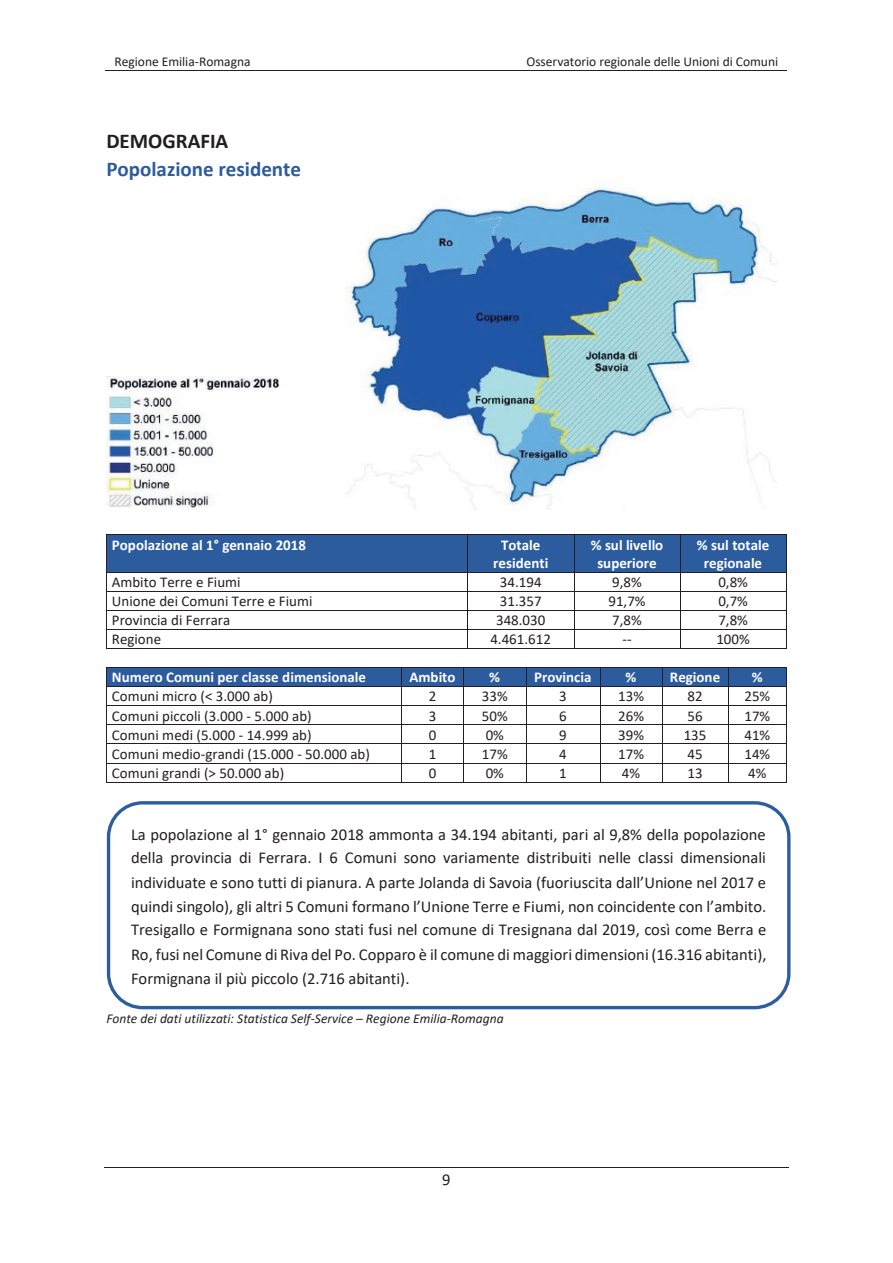
<style>
.page{position:relative;width:893px;height:1263px;background:#fff}
.page>*{position:absolute;margin:0;border:0;box-sizing:border-box;transform-origin:0 0}
.t1{font:700 21px/28.8px "Calibri";color:#2c5c9d}
.t2{font:16.5px/24px "Calibri";color:#231f20;text-align:justify}
.t3{font:15px "Calibri";color:#231f20}
.t4{font:700 15px/18.3px "Calibri";color:#fff;text-align:center}
.t5{font:italic 13.5px "Calibri";color:#231f20}
.t6{font:13.5px "Calibri";color:#231f20}
.s1{color:#231f20}
</style>
<div class="page">
<hr style="left:105px;top:70px;width:342px;height:1px;background:#231f20">
<hr style="left:446px;top:70px;width:341px;height:1px;background:#231f20">
<hr style="left:104px;top:1167px;width:685px;height:1px;background:#231f20">
<div style="left:107px;top:535px;width:360px;height:37px;background:#2c5c9d"></div>
<div style="left:468px;top:535px;width:106px;height:37px;background:#2c5c9d"></div>
<div style="left:574px;top:535px;width:106px;height:37px;background:#2c5c9d"></div>
<div style="left:680px;top:535px;width:106px;height:37px;background:#2c5c9d"></div>
<hr style="left:106px;top:534px;width:361px;height:1px;background:#231f20">
<hr style="left:467px;top:534px;width:319px;height:1px;background:#231f20">
<hr style="left:106px;top:535px;width:1px;height:37px;background:#231f20">
<hr style="left:467px;top:535px;width:1px;height:37px;background:#231f20">
<hr style="left:574px;top:535px;width:1px;height:37px;background:#231f20">
<hr style="left:680px;top:535px;width:1px;height:37px;background:#231f20">
<hr style="left:786px;top:535px;width:1px;height:37px;background:#231f20">
<hr style="left:106px;top:572px;width:361px;height:1px;background:#231f20">
<hr style="left:467px;top:572px;width:319px;height:1px;background:#231f20">
<hr style="left:106px;top:591px;width:361px;height:1px;background:#231f20">
<hr style="left:467px;top:591px;width:319px;height:1px;background:#231f20">
<hr style="left:106px;top:610px;width:361px;height:1px;background:#231f20">
<hr style="left:467px;top:610px;width:319px;height:1px;background:#231f20">
<hr style="left:106px;top:629px;width:361px;height:1px;background:#231f20">
<hr style="left:467px;top:629px;width:319px;height:1px;background:#231f20">
<svg style="left:106px;top:573px;width:1px;height:75px"></svg>
<hr style="left:106px;top:648px;width:361px;height:1px;background:#231f20">
<svg style="left:467px;top:573px;width:1px;height:76px"></svg>
<hr style="left:468px;top:648px;width:106px;height:1px;background:#231f20">
<svg style="left:574px;top:573px;width:1px;height:75px"></svg>
<hr style="left:574px;top:648px;width:106px;height:1px;background:#231f20">
<svg style="left:680px;top:573px;width:1px;height:76px"></svg>
<hr style="left:681px;top:648px;width:105px;height:1px;background:#231f20">
<svg style="left:786px;top:572px;width:1px;height:77px"></svg>
<div style="left:107px;top:668px;width:294px;height:18px;background:#2c5c9d"></div>
<div style="left:402px;top:668px;width:61px;height:18px;background:#2c5c9d"></div>
<div style="left:464px;top:668px;width:62px;height:18px;background:#2c5c9d"></div>
<div style="left:526px;top:668px;width:73px;height:18px;background:#2c5c9d"></div>
<div style="left:600px;top:668px;width:62px;height:18px;background:#2c5c9d"></div>
<div style="left:662px;top:668px;width:66px;height:18px;background:#2c5c9d"></div>
<div style="left:729px;top:668px;width:57px;height:18px;background:#2c5c9d"></div>
<hr style="left:106px;top:667px;width:295px;height:1px;background:#231f20">
<hr style="left:401px;top:667px;width:125px;height:1px;background:#231f20">
<hr style="left:526px;top:667px;width:202px;height:1px;background:#231f20">
<hr style="left:728px;top:667px;width:59px;height:1px;background:#231f20">
<hr style="left:106px;top:686px;width:295px;height:1px;background:#231f20">
<hr style="left:401px;top:686px;width:125px;height:1px;background:#231f20">
<hr style="left:526px;top:686px;width:202px;height:1px;background:#231f20">
<hr style="left:728px;top:686px;width:59px;height:1px;background:#231f20">
<hr style="left:106px;top:705px;width:295px;height:1px;background:#231f20">
<hr style="left:401px;top:705px;width:125px;height:1px;background:#231f20">
<hr style="left:526px;top:705px;width:202px;height:1px;background:#231f20">
<hr style="left:728px;top:705px;width:59px;height:1px;background:#231f20">
<hr style="left:106px;top:724px;width:295px;height:1px;background:#231f20">
<hr style="left:401px;top:724px;width:125px;height:1px;background:#231f20">
<hr style="left:526px;top:724px;width:202px;height:1px;background:#231f20">
<hr style="left:728px;top:724px;width:59px;height:1px;background:#231f20">
<hr style="left:106px;top:743px;width:295px;height:1px;background:#231f20">
<hr style="left:401px;top:743px;width:125px;height:1px;background:#231f20">
<hr style="left:526px;top:743px;width:202px;height:1px;background:#231f20">
<hr style="left:728px;top:743px;width:59px;height:1px;background:#231f20">
<hr style="left:106px;top:763px;width:295px;height:1px;background:#231f20">
<hr style="left:401px;top:763px;width:125px;height:1px;background:#231f20">
<hr style="left:526px;top:763px;width:202px;height:1px;background:#231f20">
<hr style="left:728px;top:763px;width:59px;height:1px;background:#231f20">
<svg style="left:106px;top:668px;width:1px;height:114px"></svg>
<hr style="left:106px;top:782px;width:295px;height:1px;background:#231f20">
<svg style="left:401px;top:668px;width:1px;height:114px"></svg>
<hr style="left:402px;top:782px;width:61px;height:1px;background:#231f20">
<svg style="left:463px;top:668px;width:1px;height:114px"></svg>
<hr style="left:464px;top:782px;width:62px;height:1px;background:#231f20">
<svg style="left:526px;top:668px;width:1px;height:114px"></svg>
<hr style="left:526px;top:782px;width:74px;height:1px;background:#231f20">
<svg style="left:600px;top:668px;width:1px;height:114px"></svg>
<hr style="left:600px;top:782px;width:62px;height:1px;background:#231f20">
<svg style="left:662px;top:668px;width:1px;height:114px"></svg>
<hr style="left:663px;top:782px;width:65px;height:1px;background:#231f20">
<svg style="left:728px;top:668px;width:1px;height:114px"></svg>
<hr style="left:729px;top:782px;width:57px;height:1px;background:#231f20">
<svg style="left:786px;top:668px;width:1px;height:115px"></svg>
<img style="left:106px;top:377px;width:174px;height:133px">
<img style="left:346px;top:187px;width:431px;height:323px">
<div style="left:107px;top:801px;width:683px;height:208px;border:3px solid #2c5e9d;border-radius:34px"></div>
<p class="t6" style="left:114px;top:52px;width:138px">Regione Emilia-Romagna</p>
<p class="t6" style="left:526px;top:52px;width:253px">Osservatorio regionale delle Unioni di Comuni</p>
<p class="t1" style="left:106px;top:126px;width:196px"><span class="s1">DEMOGRAFIA<br></span>Popolazione residente</p>
<p class="t4" style="left:112px;top:535px;width:196px">Popolazione al 1° gennaio 2018</p>
<p class="t4" style="left:493px;top:535px;width:57px">Totale residenti</p>
<p class="t4" style="left:591px;top:535px;width:74px">% sul livello superiore</p>
<p class="t4" style="left:697px;top:535px;width:74px">% sul totale regionale</p>
<p class="t3" style="left:112px;top:572px;width:130px">Ambito Terre e Fiumi</p>
<p class="t3" style="left:500px;top:572px;width:43px">34.194</p>
<p class="t3" style="left:612px;top:572px;width:31px">9,8%</p>
<p class="t3" style="left:718px;top:572px;width:31px">0,8%</p>
<p class="t3" style="left:112px;top:591px;width:202px">Unione dei Comuni Terre e Fiumi</p>
<p class="t3" style="left:500px;top:591px;width:43px">31.357</p>
<p class="t3" style="left:608px;top:591px;width:39px">91,7%</p>
<p class="t3" style="left:718px;top:591px;width:31px">0,7%</p>
<p class="t3" style="left:112px;top:610px;width:120px">Provincia di Ferrara</p>
<p class="t3" style="left:496px;top:610px;width:51px">348.030</p>
<p class="t3" style="left:612px;top:610px;width:31px">7,8%</p>
<p class="t3" style="left:718px;top:610px;width:31px">7,8%</p>
<p class="t3" style="left:112px;top:629px;width:51px">Regione</p>
<p class="t3" style="left:490px;top:629px;width:62px">4.461.612</p>
<p class="t3" style="left:622px;top:629px;width:11px">--</p>
<p class="t3" style="left:716px;top:629px;width:35px">100%</p>
<p class="t4" style="left:112px;top:668px;width:256px">Numero Comuni per classe dimensionale</p>
<p class="t4" style="left:409px;top:668px;width:48px">Ambito</p>
<p class="t4" style="left:489px;top:668px;width:12px">%</p>
<p class="t4" style="left:534px;top:668px;width:59px">Provincia</p>
<p class="t4" style="left:626px;top:668px;width:12px">%</p>
<p class="t4" style="left:670px;top:668px;width:52px">Regione</p>
<p class="t4" style="left:752px;top:668px;width:12px">%</p>
<p class="t3" style="left:112px;top:686px;width:163px">Comuni micro (&lt; 3.000 ab)</p>
<p class="t3" style="left:429px;top:686px;width:9px">2</p>
<p class="t3" style="left:482px;top:686px;width:27px">33%</p>
<p class="t3" style="left:559px;top:686px;width:9px">3</p>
<p class="t3" style="left:618px;top:686px;width:27px">13%</p>
<p class="t3" style="left:687px;top:686px;width:17px">82</p>
<p class="t3" style="left:744px;top:686px;width:27px">25%</p>
<p class="t3" style="left:112px;top:705px;width:201px">Comuni piccoli (3.000 - 5.000 ab)</p>
<p class="t3" style="left:429px;top:705px;width:9px">3</p>
<p class="t3" style="left:482px;top:705px;width:27px">50%</p>
<p class="t3" style="left:559px;top:705px;width:9px">6</p>
<p class="t3" style="left:618px;top:705px;width:27px">26%</p>
<p class="t3" style="left:687px;top:705px;width:17px">56</p>
<p class="t3" style="left:744px;top:705px;width:27px">17%</p>
<p class="t3" style="left:112px;top:724px;width:201px">Comuni medi (5.000 - 14.999 ab)</p>
<p class="t3" style="left:429px;top:724px;width:9px">0</p>
<p class="t3" style="left:486px;top:724px;width:20px">0%</p>
<p class="t3" style="left:559px;top:724px;width:9px">9</p>
<p class="t3" style="left:618px;top:724px;width:27px">39%</p>
<p class="t3" style="left:684px;top:724px;width:24px">135</p>
<p class="t3" style="left:744px;top:724px;width:27px">41%</p>
<p class="t3" style="left:112px;top:743px;width:259px">Comuni medio-grandi (15.000 - 50.000 ab)</p>
<p class="t3" style="left:429px;top:743px;width:9px">1</p>
<p class="t3" style="left:482px;top:743px;width:27px">17%</p>
<p class="t3" style="left:559px;top:743px;width:9px">4</p>
<p class="t3" style="left:618px;top:743px;width:27px">17%</p>
<p class="t3" style="left:687px;top:743px;width:17px">45</p>
<p class="t3" style="left:744px;top:743px;width:27px">14%</p>
<p class="t3" style="left:112px;top:762px;width:174px">Comuni grandi (&gt; 50.000 ab)</p>
<p class="t3" style="left:429px;top:762px;width:9px">0</p>
<p class="t3" style="left:486px;top:762px;width:20px">0%</p>
<p class="t3" style="left:559px;top:762px;width:9px">1</p>
<p class="t3" style="left:622px;top:762px;width:20px">4%</p>
<p class="t3" style="left:687px;top:762px;width:17px">13</p>
<p class="t3" style="left:748px;top:762px;width:20px">4%</p>
<p class="t2" style="left:131px;top:822px;width:637px">La popolazione al 1° gennaio 2018 ammonta a 34.194 abitanti, pari al 9,8% della popolazione della provincia di Ferrara. I 6 Comuni sono variamente distribuiti nelle classi dimensionali individuate e sono tutti di pianura. A parte Jolanda di Savoia (fuoriuscita dall’Unione nel 2017 e quindi singolo), gli altri 5 Comuni formano l’Unione Terre e Fiumi, non coincidente con l’ambito.<br>Tresigallo e Formignana sono stati fusi nel comune di Tresignana dal 2019, così come Berra e Ro, fusi nel Comune di Riva del Po. Copparo è il comune di maggiori dimensioni (16.316 abitanti), Formignana il più piccolo (2.716 abitanti).</p>
<p class="t5" style="left:106px;top:1009px;width:399px">Fonte dei dati utilizzati: Statistica Self-Service – Regione Emilia-Romagna</p>
<p class="t2" style="left:442px;top:1167px;width:10px">9</p>
</div>
